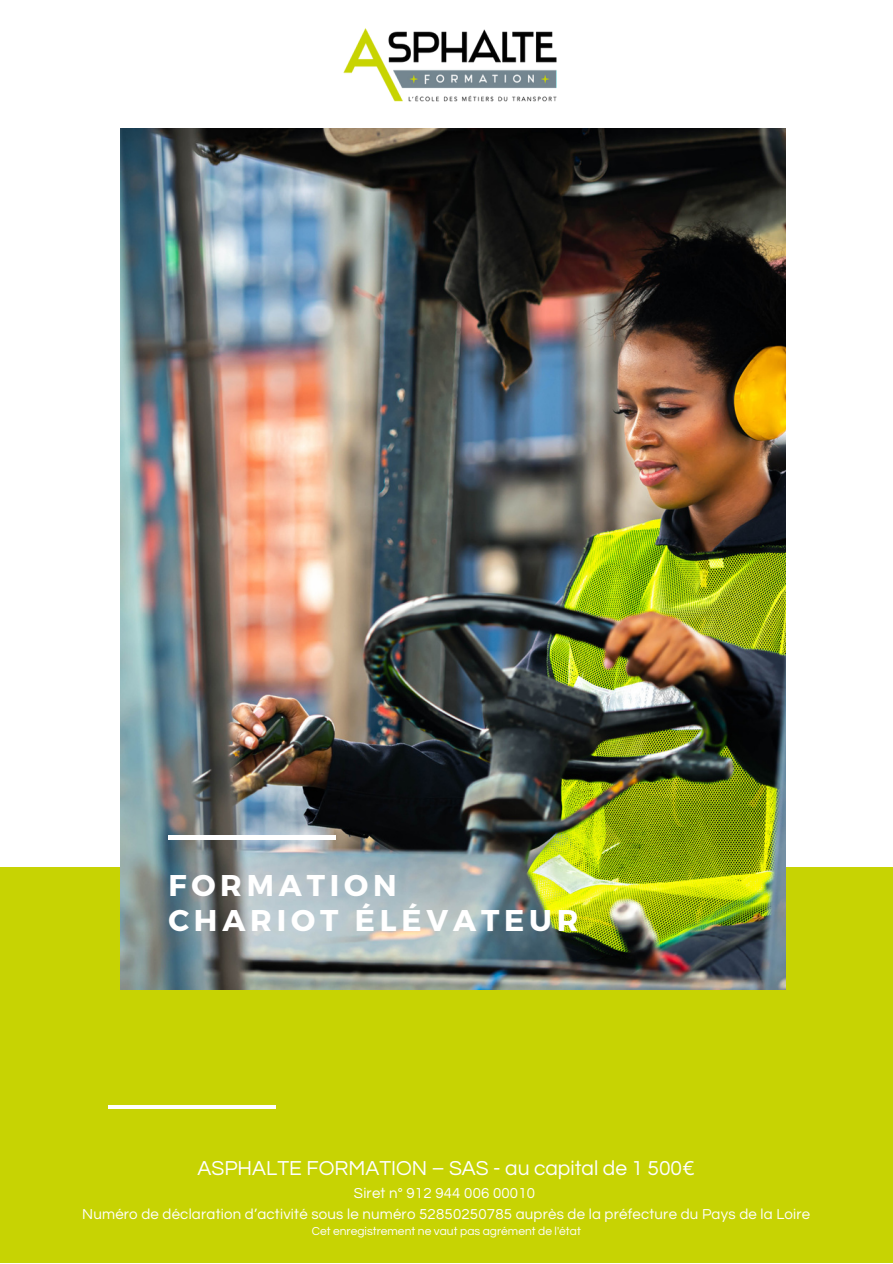
<style>
.page{position:relative;width:893px;height:1264px;background:#fff}
.page>*{position:absolute;margin:0;border:0;box-sizing:border-box;transform-origin:0 0}
.t1{font:700 30px/34.8px "Montserrat";letter-spacing:.16em;color:#fff}
.t2{font:21px "Questrial";color:#fff}
.t3{font:15px/21px "Questrial";letter-spacing:.015em;color:#fff;text-align:center}
.t4{font:12px "Questrial";color:#fff}
</style>
<div class="page">
<div style="left:0;top:867px;width:892px;height:395px;background:#c7d303"></div>
<img style="left:121px;top:129px;width:664px;height:860px">
<hr style="left:168px;top:835px;width:168px;height:4px;background:#fff">
<hr style="left:108px;top:1105px;width:168px;height:3px;background:#fff">
<img style="left:343px;top:28px;width:214px;height:74px">
<h1 class="t1" style="left:168px;top:866px;width:411px">FORMATION<br>CHARIOT ÉLÉVATEUR</h1>
<h2 class="t2" style="left:198px;top:1157px;width:499px">ASPHALTE FORMATION – SAS - au capital de 1 500€</h2>
<p class="t3" style="left:82px;top:1182px;width:729px">Siret n° 912 944 006 00010<br>Numéro de déclaration d’activité sous le numéro 52850250785 auprès de la préfecture du Pays de la Loire</p>
<p class="t4" style="left:312px;top:1225px;width:271px">Cet enregistrement ne vaut pas agrément de l'état</p>
</div>
